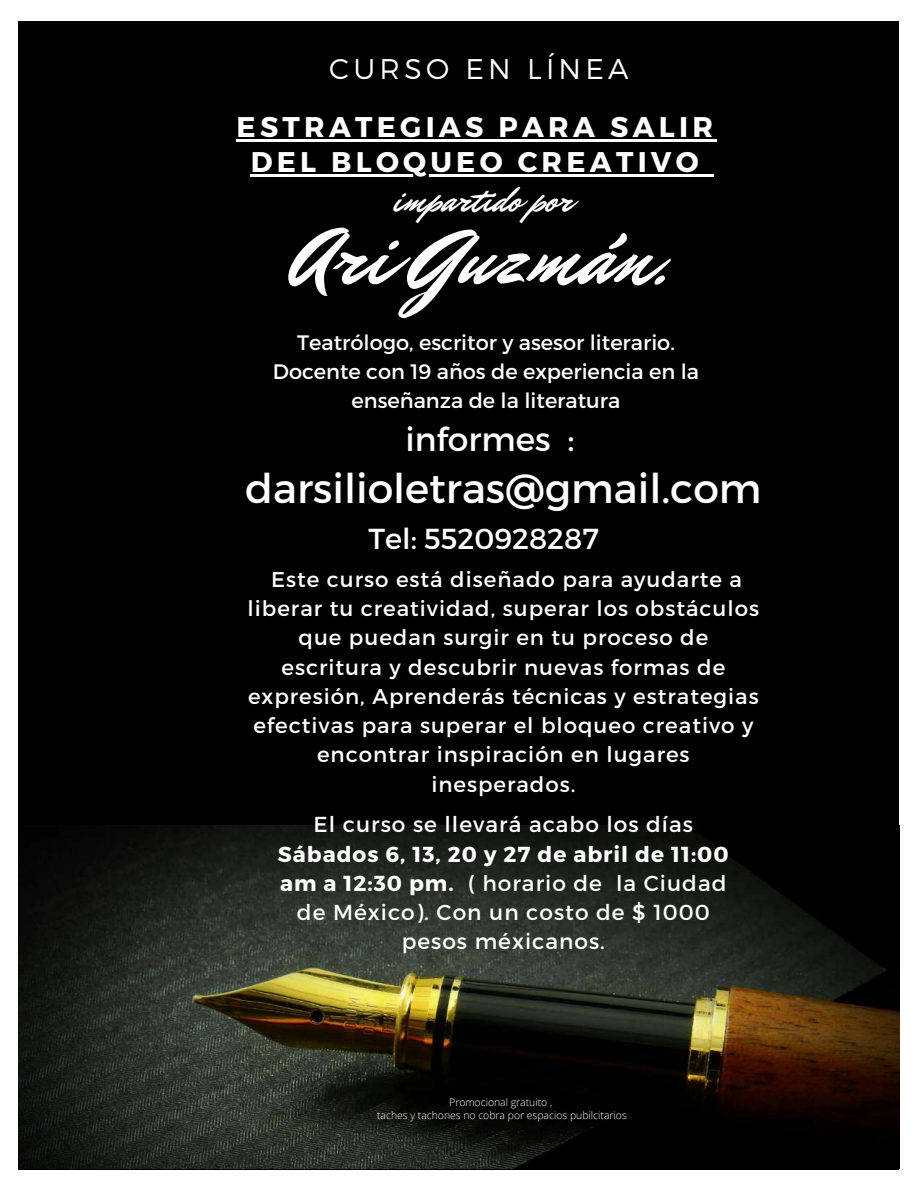
<style>
.page{position:relative;width:918px;height:1188px;background:#fff}
.page>*{position:absolute;margin:0;border:0;box-sizing:border-box;transform-origin:0 0}
.t1{font:85.35px "Mr Dafoe";color:#fff}
.t2{font:40.8px "Montserrat";color:#fff}
.t3{font:36px "Mr Dafoe";color:#fff}
.t4{font:32.85px "Montserrat";color:#fff}
.t5{font:28.95px "Montserrat";color:#fff}
.t6{font:700 28.5px/34.8px "Montserrat";letter-spacing:.15em;color:#fff;text-align:center}
.t7{font:300 28.5px "Montserrat";letter-spacing:.15em;color:#fff}
.t8{font:21.75px/29.2px "Montserrat";letter-spacing:.045em;color:#fff;text-align:center}
.t9{font:21.3px/29.2px "Montserrat";letter-spacing:.045em;color:#fff;text-align:center}
.t10{font:20.85px/29.2px "Montserrat";color:#fff;text-align:center}
.t11{font:300 10.35px/14px "Open Sans";color:#fff;text-align:center}
.s1{font-weight:700}
</style>
<div class="page">
<div style="left:19px;top:21px;width:880px;height:1148px;background:#000"></div>
<img style="left:19px;top:825px;width:881px;height:344px">
<hr style="left:237px;top:139px;width:480px;height:3px;background:#fff">
<hr style="left:251px;top:174px;width:452px;height:3px;background:#fff">
<svg style="left:703px;top:174px;width:11px;height:3px"></svg>
<h3 class="t7" style="left:329px;top:50px;width:301px">CURSO EN LÍNEA</h3>
<h3 class="t6" style="left:237px;top:108px;width:478px">ESTRATEGIAS PARA SALIR<br>DEL BLOQUEO CREATIVO</h3>
<h3 class="t3" style="left:393px;top:176px;width:182px">impartido por</h3>
<h1 class="t1" style="left:293px;top:199px;width:374px">Ari Guzmán.</h1>
<p class="t10" style="left:273px;top:327px;width:428px">Teatrólogo, escritor y asesor literario.<br>Docente con 19 años de experiencia en la enseñanza de la literatura</p>
<h3 class="t4" style="left:405px;top:418px;width:171px">informes :</h3>
<h2 class="t2" style="left:245px;top:461px;width:518px">darsilioletras@gmail.com</h2>
<h3 class="t5" style="left:369px;top:520px;width:232px">Tel: 5520928287</h3>
<p class="t9" style="left:248px;top:564px;width:513px">Este curso está diseñado para ayudarte a liberar tu creatividad, superar los obstáculos que puedan surgir en tu proceso de escritura y descubrir nuevas formas de expresión, Aprenderás técnicas y estrategias efectivas para superar el bloqueo creativo y encontrar inspiración en lugares inesperados.</p>
<p class="t8" style="left:314px;top:809px;width:381px">El curso se llevará acabo los días</p>
<p class="t8" style="left:278px;top:838px;width:452px"><span class="s1">Sábados 6, 13, 20 y 27 de abril de 11:00 am a 12:30 pm.</span> ( horario de la Ciudad de México). Con un costo de $ 1000 pesos méxicanos.</p>
<p class="t11" style="left:377px;top:1095px;width:251px">Promocional gratuito ,<br>taches y tachones no cobra por espacios pubilcitarios</p>
</div>
